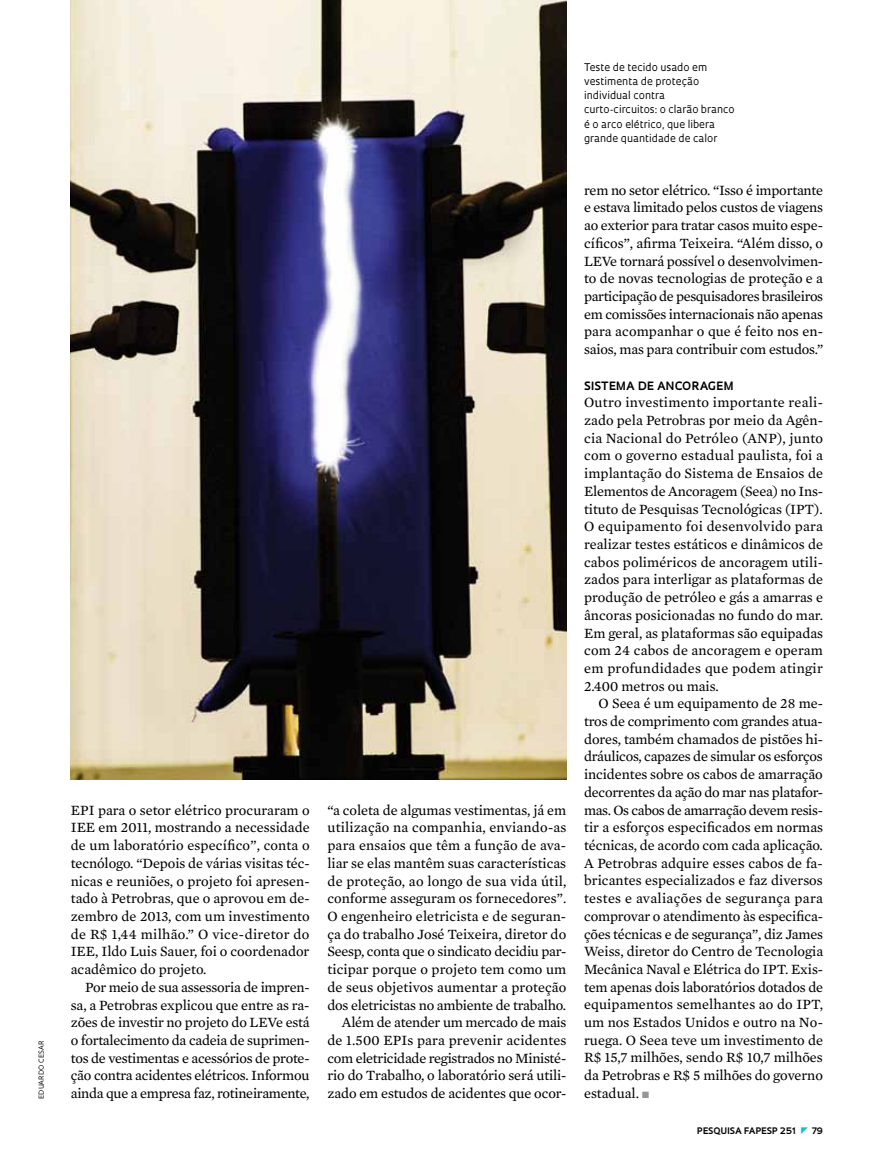
<style>
.page{position:relative;width:885px;height:1169px;background:#fff}
.page>*{position:absolute;margin:0;border:0;box-sizing:border-box;transform-origin:0 0}
.t1{font:14.4px/17.7px "Mercury Text G2";color:#000;text-align:justify}
.t2{font:700 11.25px "Oculum";letter-spacing:.035em;color:#000}
.t3{font:10.35px/14.1px "Oculum";color:#000}
.t4{font:700 8.7px "Oculum";letter-spacing:.01em;color:#000}
.t5{font:6.75px "Oculum";letter-spacing:.02em;color:#000}
.s1{color:#939598}
</style>
<div class="page">
<img style="left:71px;top:0;width:495px;height:779px">
<p class="t5" style="left:37px;top:1098px;width:59px;rotate:-90deg">eduardo cesar</p>
<p class="t1" style="left:71px;top:800px;width:241px">EPI para o setor elétrico procuraram o IEE em 2011, mostrando a necessidade de um laboratório específico”, conta o tecnólogo. “Depois de várias visitas téc&shy;nicas e reuniões, o projeto foi apresen&shy;tado à Petrobras, que o aprovou em de&shy;zembro de 2013, com um investimento de R$ 1,44 milhão.” O vice-diretor do IEE, Ildo Luis Sauer, foi o coordenador acadêmico do projeto.</p>
<p class="t1" style="left:71px;top:977px;width:240px;text-indent:14px">Por meio de sua assessoria de impren&shy;sa, a Petrobras explicou que entre as ra&shy;zões de investir no projeto do LEVe está o fortalecimento da cadeia de suprimen&shy;tos de vestimentas e acessórios de prote&shy;ção contra acidentes elétricos. Informou ainda que a empresa faz, rotineiramente,</p>
<p class="t1" style="left:327px;top:800px;width:241px;text-align:right">“a coleta de algumas vestimentas, já em utilização na companhia, enviando-as para ensaios que têm a função de ava&shy;liar se elas mantêm suas características de proteção, ao longo de sua vida útil, conforme asseguram os fornecedores”.<br>O engenheiro eletricista e de seguran&shy;ça do trabalho José Teixeira, diretor do Seesp, conta que o sindicato decidiu par&shy;ticipar porque o projeto tem como um de seus objetivos aumentar a proteção dos eletricistas no ambiente de trabalho.<br>Além de atender um mercado de mais de 1.500 EPIs para prevenir acidentes com eletricidade registrados no Ministé&shy;rio do Trabalho, o laboratório será utili&shy;zado em estudos de acidentes que ocor-</p>
<p class="t3" style="left:584px;top:60px;width:152px">Teste de tecido usado em vestimenta de proteção individual contra curto-circuitos: o clarão branco é o arco elétrico, que libera grande quantidade de calor</p>
<p class="t1" style="left:584px;top:180px;width:241px">rem no setor elétrico. “Isso é importante e estava limitado pelos custos de viagens ao exterior para tratar casos muito espe&shy;cíficos”, afirma Teixeira. “Além disso, o LEVe tornará possível o desenvolvimen&shy;to de novas tecnologias de proteção e a participação de pesquisadores brasileiros em comissões internacionais não apenas para acompanhar o que é feito nos en&shy;saios, mas para contribuir com estudos.”</p>
<p class="t2" style="left:584px;top:378px;width:151px">SISTEMA DE ANCORAGEM</p>
<p class="t1" style="left:584px;top:393px;width:241px">Outro investimento importante reali&shy;zado pela Petrobras por meio da Agên&shy;cia Nacional do Petróleo (ANP), junto com o governo estadual paulista, foi a implantação do Sistema de Ensaios de Elementos de Ancoragem (Seea) no Ins&shy;tituto de Pesquisas Tecnológicas (IPT).<br>O equipamento foi desenvolvido para realizar testes estáticos e dinâmicos de cabos poliméricos de ancoragem utili&shy;zados para interligar as plataformas de produção de petróleo e gás a amarras e âncoras posicionadas no fundo do mar.<br>Em geral, as plataformas são equipadas com 24 cabos de ancoragem e operam em profundidades que podem atingir 2.400 metros ou mais.</p>
<p class="t1" style="left:584px;top:694px;width:241px;text-indent:14px">O Seea é um equipamento de 28 me&shy;tros de comprimento com grandes atua&shy;dores, também chamados de pistões hi&shy;dráulicos, capazes de simular os esforços incidentes sobre os cabos de amarração decorrentes da ação do mar nas platafor&shy;mas. Os cabos de amarração devem resis&shy;tir a esforços especificados em normas técnicas, de acordo com cada aplicação.<br>A Petrobras adquire esses cabos de fa&shy;bricantes especializados e faz diversos testes e avaliações de segurança para comprovar o atendimento às especifica&shy;ções técnicas e de segurança”, diz James Weiss, diretor do Centro de Tecnologia Mecânica Naval e Elétrica do IPT. Exis&shy;tem apenas dois laboratórios dotados de equipamentos semelhantes ao do IPT, um nos Estados Unidos e outro na No&shy;ruega. O Seea teve um investimento de R$ 15,7 milhões, sendo R$ 10,7 milhões da Petrobras e R$ 5 milhões do governo</p>
<p class="t1" style="left:584px;top:1083px;width:67px">estadual. <span class="s1">■</span></p>
<p class="t4" style="left:697px;top:1124px;width:65px">PESQUISA FAPESP</p>
<p class="t4" style="left:780px;top:1124px;width:17px">251</p>
<p class="t4" style="left:812px;top:1124px;width:13px">79</p>
</div>
